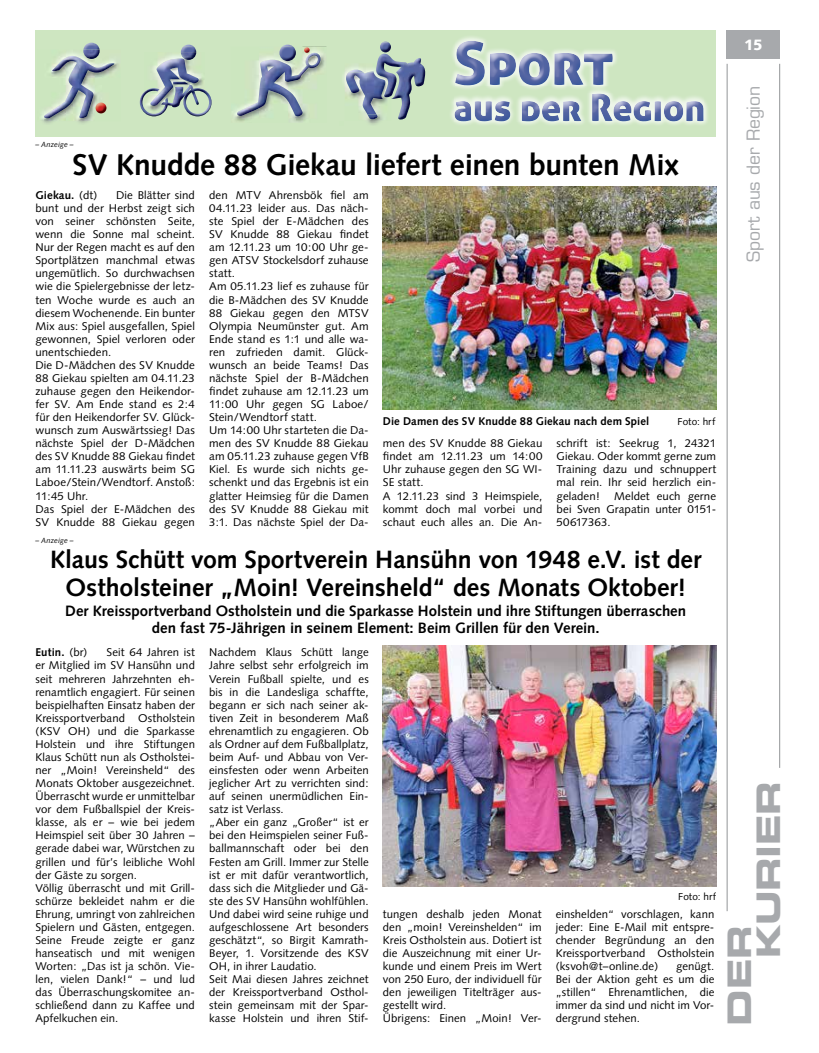
<style>
.page{position:relative;width:819px;height:1053px;background:#fff}
.page>*{position:absolute;margin:0;border:0;box-sizing:border-box;transform-origin:0 0}
.t1{font:32.5px/28.9px "Eurostile LT Std Bold Ex 2";letter-spacing:-.01em;color:#a7a9ac}
.t2{font:700 30px "Syntax LT Std";letter-spacing:-.005em;color:#000}
.t3{font:700 25px/27.5px "Syntax LT Std";letter-spacing:-.005em;color:#000;text-align:center}
.t4{font:17.5px "Eurostile LT Std";letter-spacing:-.005em;color:#a7a9ac}
.t5{font:700 15px/17.5px "Syntax LT Std";letter-spacing:-.005em;color:#000;text-align:center}
.t6{font:900 15px "Syntax LT Std";color:#fff}
.t7{font:11.25px/13px "Syntax";letter-spacing:.005em;color:#000}
.t8{font:700 11.25px "Syntax LT Std";letter-spacing:.01em;color:#000}
.t9{font:700 11.25px "Syntax";letter-spacing:.01em;color:#000}
.t10{font:10px "Syntax LT Std";letter-spacing:.01em;color:#000}
.t11{font:italic 7.5px "Syntax LT Std";letter-spacing:.015em;color:#000}
.s1{font-weight:400}
</style>
<div class="page">
<hr style="left:726px;top:64px;width:1px;height:847px;background:#939598">
<hr style="left:779px;top:64px;width:1px;height:703px;background:#939598">
<div style="left:726px;top:30px;width:54px;height:29px;background:#a7a9ac"></div>
<div style="left:35px;top:30px;width:681px;height:106px;background:#cee6c1"></div>
<img style="left:451px;top:37px;width:257px;height:88px">
<img style="left:455px;top:41px;width:157px;height:44px">
<img style="left:454px;top:93px;width:249px;height:28px">
<svg style="left:86px;top:43px;width:11px;height:2px"></svg>
<img style="left:83px;top:45px;width:17px;height:5px">
<img style="left:41px;top:50px;width:78px;height:74px">
<img style="left:44px;top:60px;width:70px;height:58px">
<svg style="left:91px;top:65px;width:5px;height:3px"></svg>
<svg style="left:52px;top:56px;width:32px;height:15px"></svg>
<svg style="left:96px;top:102px;width:10px;height:11px"></svg>
<svg style="left:183px;top:45px;width:11px;height:2px"></svg>
<img style="left:181px;top:47px;width:15px;height:5px">
<img style="left:165px;top:52px;width:39px;height:32px">
<img style="left:152px;top:58px;width:47px;height:26px">
<img style="left:148px;top:115px;width:55px;height:1px">
<img style="left:140px;top:84px;width:72px;height:31px">
<svg style="left:173px;top:82px;width:16px;height:2px"></svg>
<img style="left:235px;top:118px;width:71px;height:4px">
<img style="left:234px;top:51px;width:91px;height:67px">
<img style="left:237px;top:53px;width:83px;height:63px">
<svg style="left:282px;top:45px;width:11px;height:2px"></svg>
<img style="left:279px;top:47px;width:17px;height:14px">
<svg style="left:304px;top:47px;width:15px;height:18px"></svg>
<svg style="left:380px;top:41px;width:11px;height:11px"></svg>
<img style="left:343px;top:72px;width:2px;height:14px">
<img style="left:345px;top:66px;width:37px;height:59px">
<img style="left:346px;top:79px;width:30px;height:35px">
<svg style="left:346px;top:70px;width:30px;height:9px"></svg>
<svg style="left:367px;top:104px;width:9px;height:15px"></svg>
<img style="left:376px;top:54px;width:49px;height:65px">
<img style="left:383px;top:645px;width:333px;height:241px">
<img style="left:383px;top:186px;width:333px;height:223px">
<p class="t6" style="left:744px;top:36px;width:20px">15</p>
<p class="t11" style="left:35px;top:140px;width:40px">– Anzeige –</p>
<p class="t2" style="left:72px;top:147px;width:608px">SV Knudde 88 Giekau liefert einen bunten Mix</p>
<p class="t9" style="left:35px;top:189px;width:63px">Giekau. <span class="s1">(dt)</span></p>
<p class="t7" style="left:35px;top:188px;width:161px;text-indent:81px">Die Blätter sind bunt und der Herbst zeigt sich von seiner schönsten Seite, wenn die Sonne mal scheint.<br>Nur der Regen macht es auf den<br>Sportplätzen manchmal etwas ungemütlich. So durchwachsen wie die Spielergebnisse der letz&shy;ten Woche wurde es auch an diesem Wochenende. Ein bunter<br>Mix aus: Spiel ausgefallen, Spiel gewonnen, Spiel verloren oder unentschieden.<br>Die D-Mädchen des SV Knudde<br>88 Giekau spielten am 04.11.23 zuhause gegen den Heikendor&shy;fer SV. Am Ende stand es 2:4 für den Heikendorfer SV. Glück&shy;wunsch zum Auswärtssieg! Das nächste Spiel der D-Mädchen des SV Knudde 88 Giekau findet am 11.11.23 auswärts beim SG<br>Laboe/Stein/Wendtorf. Anstoß:<br>11:45 Uhr.<br>Das Spiel der E-Mädchen des<br>SV Knudde 88 Giekau gegen</p>
<p class="t7" style="left:209px;top:188px;width:161px">den MTV Ahrensbök fiel am<br>04.11.23 leider aus. Das näch&shy;ste Spiel der E-Mädchen des<br>SV Knudde 88 Giekau findet am 12.11.23 um 10:00 Uhr ge&shy;gen ATSV Stockelsdorf zuhause statt.<br>Am 05.11.23 lief es zuhause für die B-Mädchen des SV Knudde<br>88 Giekau gegen den MTSV<br>Olympia Neumünster gut. Am<br>Ende stand es 1:1 und alle wa&shy;ren zufrieden damit. Glück&shy;wunsch an beide Teams! Das nächste Spiel der B-Mädchen findet zuhause am 12.11.23 um<br>11:00 Uhr gegen SG Laboe/<br>Stein/Wendtorf statt.<br>Um 14:00 Uhr starteten die Da&shy;men des SV Knudde 88 Giekau am 05.11.23 zuhause gegen VfB<br>Kiel. Es wurde sich nichts ge&shy;schenkt und das Ergebnis ist ein glatter Heimsieg für die Damen des SV Knudde 88 Giekau mit<br>3:1. Das nächste Spiel der Da-</p>
<p class="t8" style="left:383px;top:415px;width:268px">Die Damen des SV Knudde 88 Giekau nach dem Spiel</p>
<p class="t10" style="left:677px;top:416px;width:39px">Foto: hrf</p>
<p class="t7" style="left:383px;top:437px;width:161px">men des SV Knudde 88 Giekau findet am 12.11.23 um 14:00<br>Uhr zuhause gegen den SG WI-<br>SE statt.<br>A 12.11.23 sind 3 Heimspiele, kommt doch mal vorbei und schaut euch alles an. Die An-</p>
<p class="t7" style="left:556px;top:437px;width:161px;text-align:justify">schrift ist: Seekrug 1, 24321<br>Giekau. Oder kommt gerne zum Training dazu und schnuppert mal rein. Ihr seid herzlich ein&shy;geladen!</p>
<p class="t7" style="left:556px;top:489px;width:161px;text-align:justify;text-indent:58px">Meldet euch gerne bei Sven Grapatin unter 0151- 50617363.</p>
<p class="t11" style="left:35px;top:535px;width:40px">– Anzeige –</p>
<p class="t3" style="left:50px;top:546px;width:652px">Klaus Schütt vom Sportverein Hansühn von 1948 e.V. ist der<br>Ostholsteiner „Moin! Vereinsheld“ des Monats Oktober!</p>
<p class="t5" style="left:65px;top:602px;width:622px">Der Kreissportverband Ostholstein und die Sparkasse Holstein und ihre Stiftungen überraschen den fast 75-Jährigen in seinem Element: Beim Grillen für den Verein.</p>
<p class="t9" style="left:35px;top:646px;width:53px">Eutin. <span class="s1">(br)</span></p>
<p class="t7" style="left:35px;top:646px;width:161px;text-indent:71px">Seit 64 Jahren ist er Mitglied im SV Hansühn und seit mehreren Jahrzehnten eh&shy;renamtlich engagiert. Für seinen beispielhaften Einsatz haben der<br>Kreissportverband Ostholstein (KSV OH) und die Sparkasse<br>Holstein und ihre Stiftungen<br>Klaus Schütt nun als Ostholstei&shy;ner „Moin! Vereinsheld“ des<br>Monats Oktober ausgezeichnet.<br>Überrascht wurde er unmittelbar vor dem Fußballspiel der Kreis&shy;klasse, als er – wie bei jedem<br>Heimspiel seit über 30 Jahren – gerade dabei war, Würstchen zu grillen und für’s leibliche Wohl der Gäste zu sorgen.<br>Völlig überrascht und mit Grill&shy;schürze bekleidet nahm er die<br>Ehrung, umringt von zahlreichen<br>Spielern und Gästen, entgegen.<br>Seine Freude zeigte er ganz hanseatisch und mit wenigen<br>Worten: „Das ist ja schön. Vie&shy;len, vielen Dank!“ – und lud das Überraschungskomitee an&shy;schließend dann zu Kaffee und<br>Apfelkuchen ein.</p>
<p class="t7" style="left:209px;top:646px;width:161px">Nachdem Klaus Schütt lange<br>Jahre selbst sehr erfolgreich im<br>Verein Fußball spielte, und es bis in die Landesliga schaffte, begann er sich nach seiner ak&shy;tiven Zeit in besonderem Maß ehrenamtlich zu engagieren. Ob als Ordner auf dem Fußballplatz, beim Auf- und Abbau von Ver&shy;einsfesten oder wenn Arbeiten jeglicher Art zu verrichten sind: auf seinen unermüdlichen Ein&shy;satz ist Verlass.<br>„Aber ein ganz „Großer“ ist er bei den Heimspielen seiner Fuß&shy;ballmannschaft oder bei den<br>Festen am Grill. Immer zur Stelle ist er mit dafür verantwortlich, dass sich die Mitglieder und Gä&shy;ste des SV Hansühn wohlfühlen.<br>Und dabei wird seine ruhige und aufgeschlossene Art besonders geschätzt“, so Birgit Kamrath-<br>Beyer, 1. Vorsitzende des KSV<br>OH, in ihrer Laudatio.<br>Seit Mai diesen Jahres zeichnet der Kreissportverband Osthol&shy;stein gemeinsam mit der Spar&shy;kasse Holstein und ihren Stif-</p>
<p class="t10" style="left:678px;top:890px;width:39px">Foto: hrf</p>
<p class="t7" style="left:383px;top:907px;width:160px">tungen deshalb jeden Monat den „moin! Vereinshelden“ im<br>Kreis Ostholstein aus. Dotiert ist die Auszeichnung mit einer Ur&shy;kunde und einem Preis im Wert von 250 Euro, der individuell für den jeweiligen Titelträger aus&shy;gestellt wird.<br>Übrigens: Einen „Moin! Ver-</p>
<p class="t7" style="left:555px;top:907px;width:160px;text-align:justify">einshelden“ vorschlagen, kann jeder: Eine E-Mail mit entspre&shy;chender Begründung an den Kreissportverband Ostholstein (ksvoh@t–online.de)</p>
<p class="t7" style="left:555px;top:959px;width:160px;text-align:justify;text-indent:120px">genügt.<br>Bei der Aktion geht es um die „stillen“ Ehrenamtlichen, die immer da sind und nicht im Vor&shy;dergrund stehen.</p>
<p class="t4" style="left:743px;top:262px;width:178px;rotate:-90deg">Sport aus der Region</p>
<p class="t1" style="left:724px;top:958px;width:179px;text-indent:-67px;rotate:-90deg">DER<br>KURIER</p>
</div>
